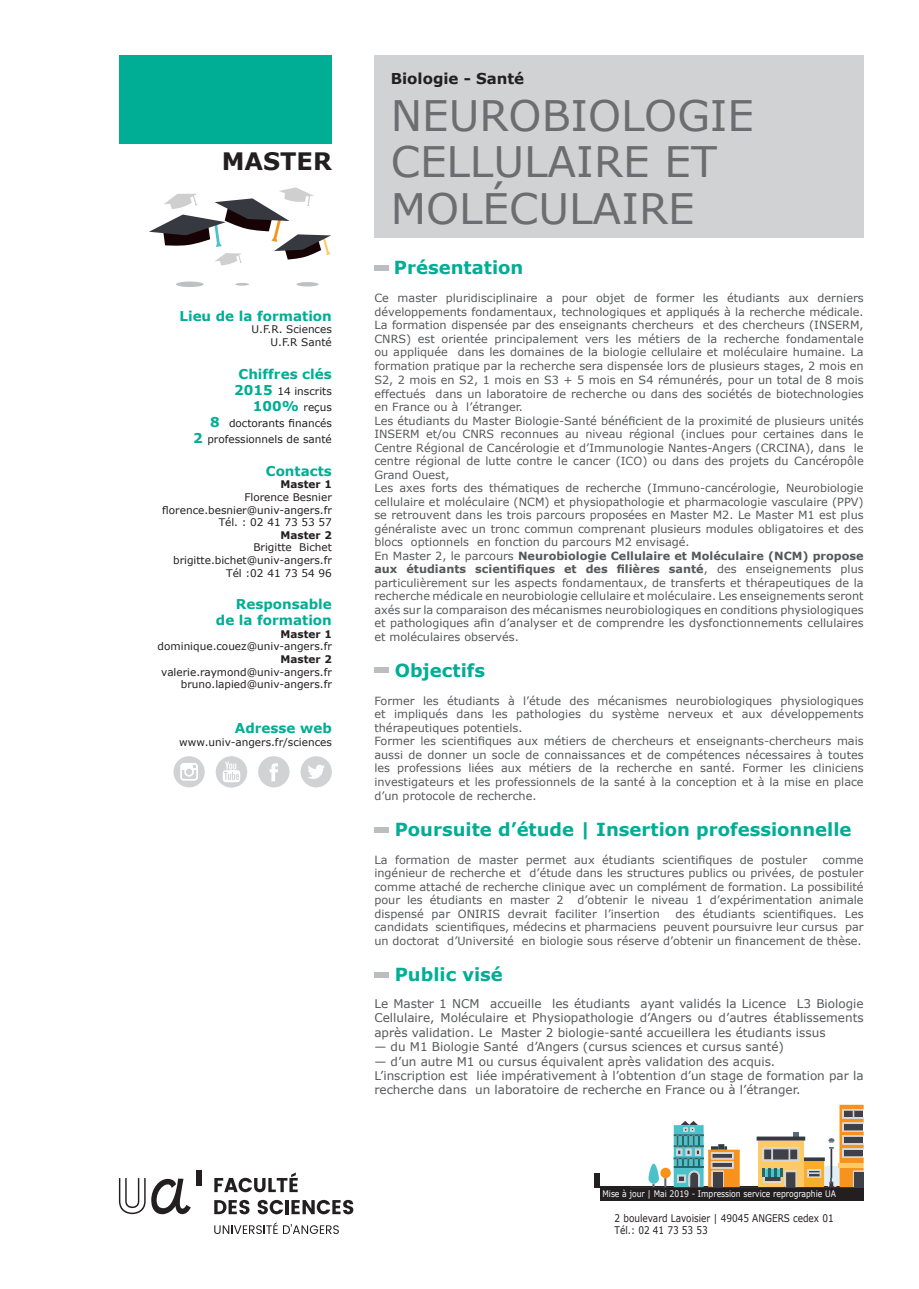
<style>
.page{position:relative;width:919px;height:1289px;background:#fff}
.page>*{position:absolute;margin:0;border:0;box-sizing:border-box;transform-origin:0 0}
.t1{font:42px/46.5px "Verdana";color:#6c6d70}
.t2{font:700 24px "Verdana";color:#231f20}
.t3{font:700 18px "Verdana";color:#00ae95}
.t4{font:700 15px "Verdana";color:#231f20}
.t5{font:700 13.5px/16.2px "Verdana";color:#00ae95;text-align:right}
.t6{font:12px/14.4px "Verdana";color:#57585a;text-align:justify}
.t7{font:11.25px/13.5px "Verdana";color:#57585a}
.t8{font:10.5px/12.6px "Verdana";color:#231f20;text-align:right}
.t9{font:10.5px/12.6px "Verdana";color:#231f20;scale:.85 1}
.t10{font:700 10.5px "Verdana";color:#231f20}
.t11{font:9px "Verdana";color:#fff;scale:.85 1}
.s1{font-weight:700;font-size:13.5px;color:#00ae95}
.s2{font-weight:700}
</style>
<div class="page">
<div style="left:374px;top:55px;width:489px;height:182px;background:#d1d2d4"></div>
<div style="left:594px;top:1173px;width:5px;height:14px;background:#231f20"></div>
<div style="left:119px;top:55px;width:213px;height:89px;background:#00ae95"></div>
<div style="left:599px;top:1186px;width:264px;height:14px;background:#231f20"></div>
<svg style="left:630px;top:1104px;width:233px;height:84px"></svg>
<div style="left:854px;top:1172px;width:9px;height:15px;background:#404146"></div>
<div style="left:374px;top:265px;width:14px;height:6px;background:#bcbdc0"></div>
<div style="left:374px;top:667px;width:14px;height:6px;background:#bcbdc0"></div>
<div style="left:374px;top:827px;width:14px;height:5px;background:#bcbdc0"></div>
<div style="left:374px;top:971px;width:14px;height:6px;background:#bcbdc0"></div>
<svg style="left:173px;top:756px;width:32px;height:31px"></svg>
<svg style="left:216px;top:756px;width:31px;height:31px"></svg>
<svg style="left:258px;top:756px;width:31px;height:31px"></svg>
<svg style="left:300px;top:756px;width:32px;height:31px"></svg>
<div style="left:176px;top:281px;width:28px;height:6px;background:#bfc0c1;border-radius:50%"></div>
<hr style="left:296px;top:282px;width:22px;height:4px;background:#bfc0c1;border-radius:50%">
<hr style="left:235px;top:283px;width:14px;height:3px;background:#bfc0c1;border-radius:50%">
<svg style="left:149px;top:187px;width:182px;height:78px"></svg>
<svg style="left:214px;top:1222px;width:125px;height:11px"></svg>
<div style="left:196px;top:1170px;width:6px;height:15px;background:#231f20"></div>
<svg style="left:214px;top:1172px;width:84px;height:20px"></svg>
<svg style="left:214px;top:1199px;width:35px;height:15px"></svg>
<svg style="left:258px;top:1199px;width:25px;height:15px"></svg>
<hr style="left:285px;top:1200px;width:3px;height:14px;background:#231f20">
<svg style="left:291px;top:1199px;width:62px;height:15px"></svg>
<svg style="left:119px;top:1178px;width:72px;height:36px"></svg>
<h2 class="t2" style="left:222px;top:146px;width:111px">MASTER</h2>
<p class="t5" style="left:179px;top:308px;width:154px">Lieu de la formation</p>
<p class="t8" style="left:251px;top:323px;width:82px">U.F.R. Sciences<br>U.F.R Santé</p>
<p class="t5" style="left:238px;top:365px;width:95px">Chiffres clés</p>
<p class="t8" style="left:193px;top:383px;width:140px;line-height:16.2px"><span class="s1">2015</span> 14 inscrits<br><span class="s1">100%</span> reçus<br><span class="s1">8</span> doctorants financés<br><span class="s1">2</span> professionnels de santé</p>
<p class="t5" style="left:266px;top:463px;width:67px">Contacts</p>
<p class="t10" style="left:280px;top:477px;width:53px">Master 1</p>
<p class="t8" style="left:162px;top:491px;width:171px">Florence Besnier florence.besnier@univ-angers.fr<br>Tél. : 02 41 73 53 57</p>
<p class="t10" style="left:280px;top:528px;width:53px">Master 2</p>
<p class="t8" style="left:173px;top:541px;width:160px">Brigitte Bichet brigitte.bichet@univ-angers.fr<br>Tél :02 41 73 54 96</p>
<p class="t5" style="left:216px;top:596px;width:117px">Responsable de la formation</p>
<p class="t10" style="left:280px;top:627px;width:53px">Master 1</p>
<p class="t8" style="left:158px;top:640px;width:176px">dominique.couez@univ-angers.fr</p>
<p class="t10" style="left:280px;top:652px;width:53px">Master 2</p>
<p class="t8" style="left:161px;top:665px;width:172px">valerie.raymond@univ-angers.fr bruno.lapied@univ-angers.fr</p>
<p class="t5" style="left:235px;top:720px;width:98px">Adresse web</p>
<p class="t8" style="left:179px;top:736px;width:154px">www.univ-angers.fr/sciences</p>
<h3 class="t4" style="left:390px;top:69px;width:135px">Biologie - Santé</h3>
<h1 class="t1" style="left:390px;top:93px;width:365px">NEUROBIOLOGIE<br>CELLULAIRE ET<br>MOLÉCULAIRE</h1>
<h3 class="t3" style="left:394px;top:256px;width:131px">Présentation</h3>
<p class="t7" style="left:374px;top:291px;width:491px">Ce master pluridisciplinaire a pour objet de former les étudiants aux derniers développements fondamentaux, technologiques et appliqués à la recherche médicale.<br>La formation dispensée par des enseignants chercheurs et des chercheurs (INSERM, CNRS) est orientée principalement vers les métiers de la recherche fondamentale ou appliquée dans les domaines de la biologie cellulaire et moléculaire humaine. La formation pratique par la recherche sera dispensée lors de plusieurs stages, 2 mois en S2, 2 mois en S2, 1 mois en S3 + 5 mois en S4 rémunérés, pour un total de 8 mois effectués dans un laboratoire de recherche ou dans des sociétés de biotechnologies en France ou à l’étranger.<br>Les étudiants du Master Biologie-Santé bénéficient de la proximité de plusieurs unités INSERM et/ou CNRS reconnues au niveau régional (inclues pour certaines dans le Centre Régional de Cancérologie et d’Immunologie Nantes-Angers (CRCINA), dans le centre régional de lutte contre le cancer (ICO) ou dans des projets du Cancéropôle Grand Ouest,<br>Les axes forts des thématiques de recherche (Immuno-cancérologie, Neurobiologie cellulaire et moléculaire (NCM) et physiopathologie et pharmacologie vasculaire (PPV) se retrouvent dans les trois parcours proposées en Master M2. Le Master M1 est plus généraliste avec un tronc commun comprenant plusieurs modules obligatoires et des blocs optionnels en fonction du parcours M2 envisagé.<br>En Master 2, le parcours <span class="s2">Neurobiologie Cellulaire et Moléculaire (NCM) propose aux étudiants scientifiques et des filières santé</span>, des enseignements plus particulièrement sur les aspects fondamentaux, de transferts et thérapeutiques de la recherche médicale en neurobiologie cellulaire et moléculaire. Les enseignements seront axés sur la comparaison des mécanismes neurobiologiques en conditions physiologiques et pathologiques afin d’analyser et de comprendre les dysfonctionnements cellulaires et moléculaires observés.</p>
<h3 class="t3" style="left:395px;top:658px;width:92px">Objectifs</h3>
<p class="t7" style="left:374px;top:693px;width:490px">Former les étudiants à l’étude des mécanismes neurobiologiques physiologiques et impliqués dans les pathologies du système nerveux et aux développements thérapeutiques potentiels.<br>Former les scientifiques aux métiers de chercheurs et enseignants-chercheurs mais aussi de donner un socle de connaissances et de compétences nécessaires à toutes les professions liées aux métiers de la recherche en santé. Former les cliniciens investigateurs et les professionnels de la santé à la conception et à la mise en place d’un protocole de recherche.</p>
<h3 class="t3" style="left:395px;top:817px;width:458px">Poursuite d’étude | Insertion professionnelle</h3>
<p class="t7" style="left:374px;top:853px;width:434px">La formation de master permet aux étudiants scientifiques de postuler</p>
<p class="t7" style="left:374px;top:853px;width:490px;text-align:justify;text-indent:448px">comme ingénieur de recherche et d’étude dans les structures publics ou privées, de postuler comme attaché de recherche clinique avec un complément de formation. La possibilité pour les étudiants en master 2 d’obtenir le niveau 1 d’expérimentation animale dispensé par ONIRIS devrait faciliter l’insertion</p>
<p class="t7" style="left:374px;top:907px;width:490px;text-align:justify;text-indent:301px">des étudiants scientifiques. Les candidats scientifiques, médecins et pharmaciens peuvent poursuivre leur cursus par un doctorat d’Université en biologie sous réserve d’obtenir un financement de thèse.</p>
<h3 class="t3" style="left:395px;top:962px;width:110px">Public visé</h3>
<p class="t6" style="left:374px;top:996px;width:490px">Le Master 1 NCM accueille les étudiants ayant validés la Licence L3 Biologie Cellulaire, Moléculaire et Physiopathologie d’Angers ou d’autres établissements après validation. Le Master 2 biologie-santé accueillera les étudiants issus</p>
<p class="t6" style="left:374px;top:1039px;width:411px">— du M1 Biologie Santé d’Angers (cursus sciences et cursus santé)</p>
<p class="t6" style="left:374px;top:1054px;width:490px;text-align:left">— d’un autre M1 ou cursus équivalent après validation des acquis.<br>L’inscription est liée impérativement à l’obtention d’un stage de formation par la recherche dans un laboratoire de recherche en France ou à l’étranger.</p>
<p class="t11" style="left:602px;top:1188px;width:276px">Mise à jour | Mai 2019 - Impression service reprographie UA</p>
<p class="t9" style="left:614px;top:1211px;width:259px">2 boulevard Lavoisier | 49045 ANGERS cedex 01<br>Tél.: 02 41 73 53 53</p>
</div>
